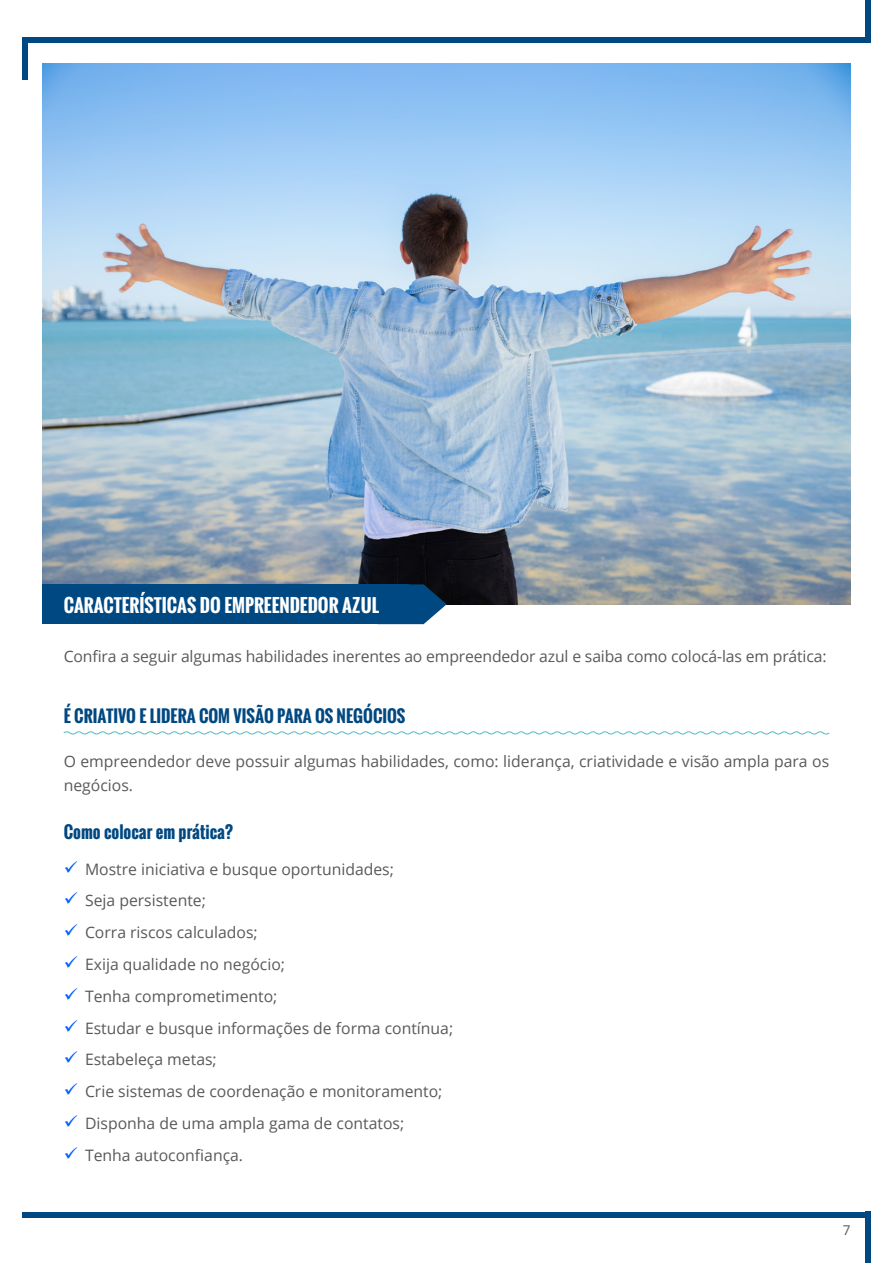
<style>
.page{position:relative;width:893px;height:1263px;background:#fff}
.page>*{position:absolute;margin:0;border:0;box-sizing:border-box;transform-origin:0 0}
.t1{font:700 18px "Oswald";color:#fff}
.t2{font:700 16.5px "Oswald";color:#004881}
.t3{font:15.75px/31.8px "Open Sans";color:#58595b}
.t4{font:13.5px "Open Sans";color:#58595b}
</style>
<div class="page">
<div style="left:23px;top:1212px;width:847px;height:5px;background:#004881"></div>
<div style="left:23px;top:37px;width:847px;height:5px;background:#004881"></div>
<div style="left:865px;top:0;width:5px;height:42px;background:#004881"></div>
<div style="left:23px;top:37px;width:5px;height:43px;background:#004881"></div>
<div style="left:865px;top:1212px;width:5px;height:51px;background:#004881"></div>
<img style="left:43px;top:64px;width:807px;height:540px">
<svg style="left:409px;top:584px;width:38px;height:40px;background:#285981"></svg>
<div style="left:43px;top:584px;width:366px;height:40px;background:#004881"></div>
<svg style="left:63px;top:731px;width:767px;height:4px"></svg>
<p class="t1" style="left:64px;top:592px;width:317px">CARACTERÍSTICAS DO EMPREENDEDOR AZUL</p>
<p class="t3" style="left:64px;top:640px;width:764px">Confira a seguir algumas habilidades inerentes ao empreendedor azul e saiba como colocá-las em prática:</p>
<p class="t2" style="left:64px;top:703px;width:343px">É CRIATIVO E LIDERA COM VISÃO PARA OS NEGÓCIOS</p>
<p class="t3" style="left:64px;top:750px;width:767px;line-height:23.2px">O empreendedor deve possuir algumas habilidades, como: liderança, criatividade e visão ampla para os negócios.</p>
<p class="t2" style="left:64px;top:819px;width:171px">Como colocar em prática?</p>
<p class="t3" style="left:85px;top:853px;width:370px">Mostre iniciativa e busque oportunidades;<br>Seja persistente;<br>Corra riscos calculados;<br>Exija qualidade no negócio;<br>Tenha comprometimento;<br>Estudar e busque informações de forma contínua;<br>Estabeleça metas;<br>Crie sistemas de coordenação e monitoramento;<br>Disponha de uma ampla gama de contatos;<br>Tenha autoconfiança.</p>
<p class="t4" style="left:843px;top:1221px;width:9px">7</p>
</div>
